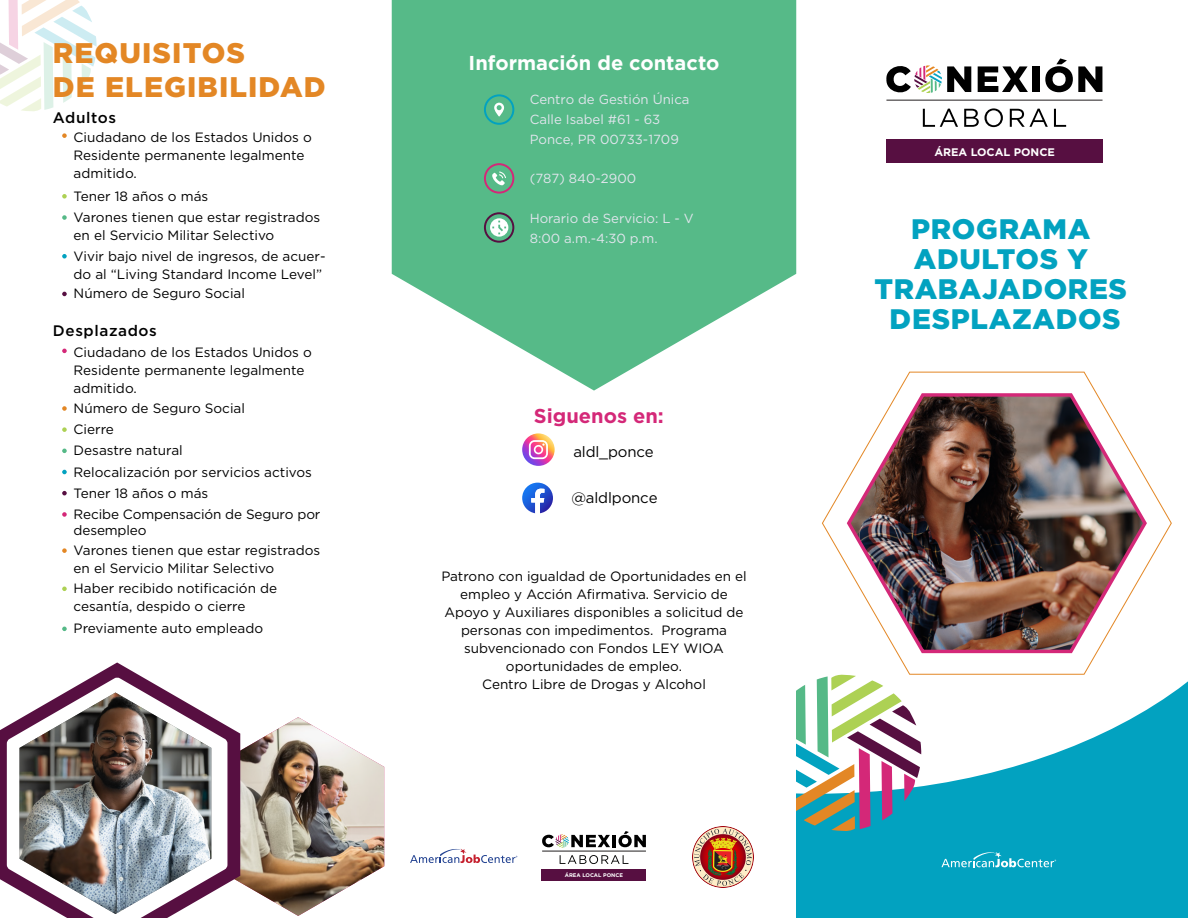
<style>
.page{position:relative;width:1188px;height:918px;background:#fff}
.page>*{position:absolute;margin:0;border:0;box-sizing:border-box;transform-origin:0 0}
.t1{font:900 28.35px/34px "Gotham";letter-spacing:.04em;color:#e38725}
.t2{font:900 28.2px/30px "Gotham";letter-spacing:.025em;color:#02a2c0;text-align:center}
.t3{font:700 20.1px "Gotham";color:#fff}
.t4{font:700 20.1px "Gotham";color:#d42878}
.t5{font:500 15.15px "Gotham";letter-spacing:.04em;color:#000}
.t6{font:15px "Gotham";letter-spacing:-.01em;color:#000}
.t7{font:13.5px/18px "Gotham";color:#000}
.t8{font:13.2px/19.8px "Gotham";color:#e1e5ed}
.t9{font:700 10.95px "Gotham";color:#fff}
.t10{font:700 5.25px "Gotham";color:#fff}
</style>
<div class="page">
<svg style="left:796px;top:681px;width:392px;height:237px;fill:#02a2c0"></svg>
<svg style="left:796px;top:675px;width:125px;height:158px"></svg>
<svg style="left:0;top:662px;width:142px;height:222px"></svg>
<svg style="left:7px;top:677px;width:164px;height:241px"></svg>
<svg style="left:392px;top:0;width:404px;height:391px;fill:#56ba88"></svg>
<img style="left:19px;top:716px;width:365px;height:200px">
<img style="left:19px;top:693px;width:192px;height:221px">
<svg style="left:0;top:0;width:97px;height:111px"></svg>
<svg style="left:62px;top:133px;width:5px;height:5px"></svg>
<svg style="left:62px;top:194px;width:5px;height:5px"></svg>
<svg style="left:62px;top:215px;width:5px;height:5px"></svg>
<svg style="left:62px;top:254px;width:5px;height:5px"></svg>
<svg style="left:62px;top:512px;width:5px;height:5px"></svg>
<svg style="left:62px;top:548px;width:5px;height:5px"></svg>
<svg style="left:62px;top:587px;width:5px;height:4px"></svg>
<svg style="left:62px;top:627px;width:5px;height:4px"></svg>
<svg style="left:62px;top:292px;width:5px;height:4px"></svg>
<svg style="left:62px;top:349px;width:5px;height:4px"></svg>
<svg style="left:62px;top:406px;width:5px;height:5px"></svg>
<svg style="left:62px;top:427px;width:5px;height:5px"></svg>
<svg style="left:62px;top:449px;width:5px;height:4px"></svg>
<svg style="left:62px;top:470px;width:5px;height:4px"></svg>
<svg style="left:62px;top:491px;width:5px;height:4px"></svg>
<svg style="left:941px;top:852px;width:115px;height:15px;background:#33b4cc"></svg>
<svg style="left:978px;top:66px;width:50px;height:26px"></svg>
<div style="left:1033px;top:66px;width:7px;height:26px;background:#000"></div>
<svg style="left:1045px;top:58px;width:57px;height:35px"></svg>
<svg style="left:923px;top:109px;width:35px;height:18px"></svg>
<svg style="left:964px;top:109px;width:15px;height:18px"></svg>
<svg style="left:985px;top:108px;width:18px;height:19px"></svg>
<svg style="left:1010px;top:109px;width:38px;height:18px"></svg>
<svg style="left:1054px;top:109px;width:12px;height:18px"></svg>
<svg style="left:886px;top:65px;width:85px;height:28px"></svg>
<hr style="left:886px;top:100px;width:217px;height:1px;background:#231f20">
<svg style="left:410px;top:849px;width:107px;height:14px"></svg>
<svg style="left:542px;top:831px;width:104px;height:33px"></svg>
<hr style="left:542px;top:851px;width:104px;height:1px;background:#211e1f">
<img style="left:822px;top:371px;width:350px;height:304px">
<svg style="left:484px;top:163px;width:30px;height:31px"></svg>
<svg style="left:484px;top:94px;width:30px;height:31px"></svg>
<svg style="left:484px;top:212px;width:30px;height:31px"></svg>
<div style="left:887px;top:140px;width:216px;height:23px;background:#570f41"></div>
<div style="left:542px;top:869px;width:104px;height:11px;background:#570f41"></div>
<img style="left:693px;top:826px;width:61px;height:61px">
<svg style="left:522px;top:433px;width:33px;height:33px"></svg>
<svg style="left:529px;top:440px;width:19px;height:19px"></svg>
<svg style="left:522px;top:483px;width:31px;height:30px"></svg>
<h1 class="t1" style="left:53px;top:36px;width:274px">REQUISITOS<br>DE ELEGIBILIDAD</h1>
<p class="t5" style="left:53px;top:107px;width:65px">Adultos</p>
<p class="t7" style="left:74px;top:128px;width:240px">Ciudadano de los Estados Unidos o<br>Residente permanente legalmente admitido.</p>
<p class="t7" style="left:74px;top:185px;width:248px;line-height:21.3px">Tener 18 años o más<br>Varones tienen que estar registrados</p>
<p class="t7" style="left:74px;top:225px;width:253px;line-height:20.7px">en el Servicio Militar Selectivo<br>Vivir bajo nivel de ingresos, de acuer-</p>
<p class="t7" style="left:74px;top:265px;width:250px">do al “Living Standard Income Level”</p>
<p class="t7" style="left:74px;top:284px;width:173px">Número de Seguro Social</p>
<p class="t5" style="left:53px;top:321px;width:105px">Desplazados</p>
<p class="t7" style="left:74px;top:343px;width:240px">Ciudadano de los Estados Unidos o<br>Residente permanente legalmente admitido.</p>
<p class="t7" style="left:74px;top:397px;width:240px;line-height:21.1px">Número de Seguro Social<br>Cierre<br>Desastre natural<br>Relocalización por servicios activos<br>Tener 18 años o más</p>
<p class="t7" style="left:74px;top:506px;width:248px;line-height:16.2px">Recibe Compensación de Seguro por desempleo</p>
<p class="t7" style="left:74px;top:541px;width:248px">Varones tienen que estar registrados en el Servicio Militar Selectivo</p>
<p class="t7" style="left:74px;top:579px;width:205px">Haber recibido notificación de cesantía, despido o cierre</p>
<p class="t7" style="left:74px;top:619px;width:191px">Previamente auto empleado</p>
<h3 class="t3" style="left:469px;top:49px;width:252px">Información de contacto</h3>
<p class="t8" style="left:530px;top:89px;width:161px">Centro de Gestión Única<br>Calle Isabel #61 - 63<br>Ponce, PR 00733-1709</p>
<p class="t8" style="left:530px;top:168px;width:108px">(787) 840-2900</p>
<p class="t8" style="left:530px;top:208px;width:166px">Horario de Servicio: L - V<br>8:00 a.m.-4:30 p.m.</p>
<h3 class="t4" style="left:534px;top:402px;width:131px">Siguenos en:</h3>
<p class="t6" style="left:573px;top:443px;width:82px">aldl_ponce</p>
<p class="t6" style="left:571px;top:488px;width:88px">@aldlponce</p>
<p class="t7" style="left:441px;top:567px;width:307px;text-align:center">Patrono con igualdad de Oportunidades en el empleo y Acción Afirmativa. Servicio de Apoyo y Auxiliares disponibles a solicitud de personas con impedimentos. Programa subvencionado con Fondos LEY WIOA oportunidades de empleo.<br>Centro Libre de Drogas y Alcohol</p>
<p class="t10" style="left:565px;top:871px;width:60px">ÁREA LOCAL PONCE</p>
<p class="t9" style="left:934px;top:145px;width:122px">ÁREA LOCAL PONCE</p>
<h2 class="t2" style="left:875px;top:214px;width:254px">PROGRAMA<br>ADULTOS Y<br>TRABAJADORES<br>DESPLAZADOS</h2>
</div>
